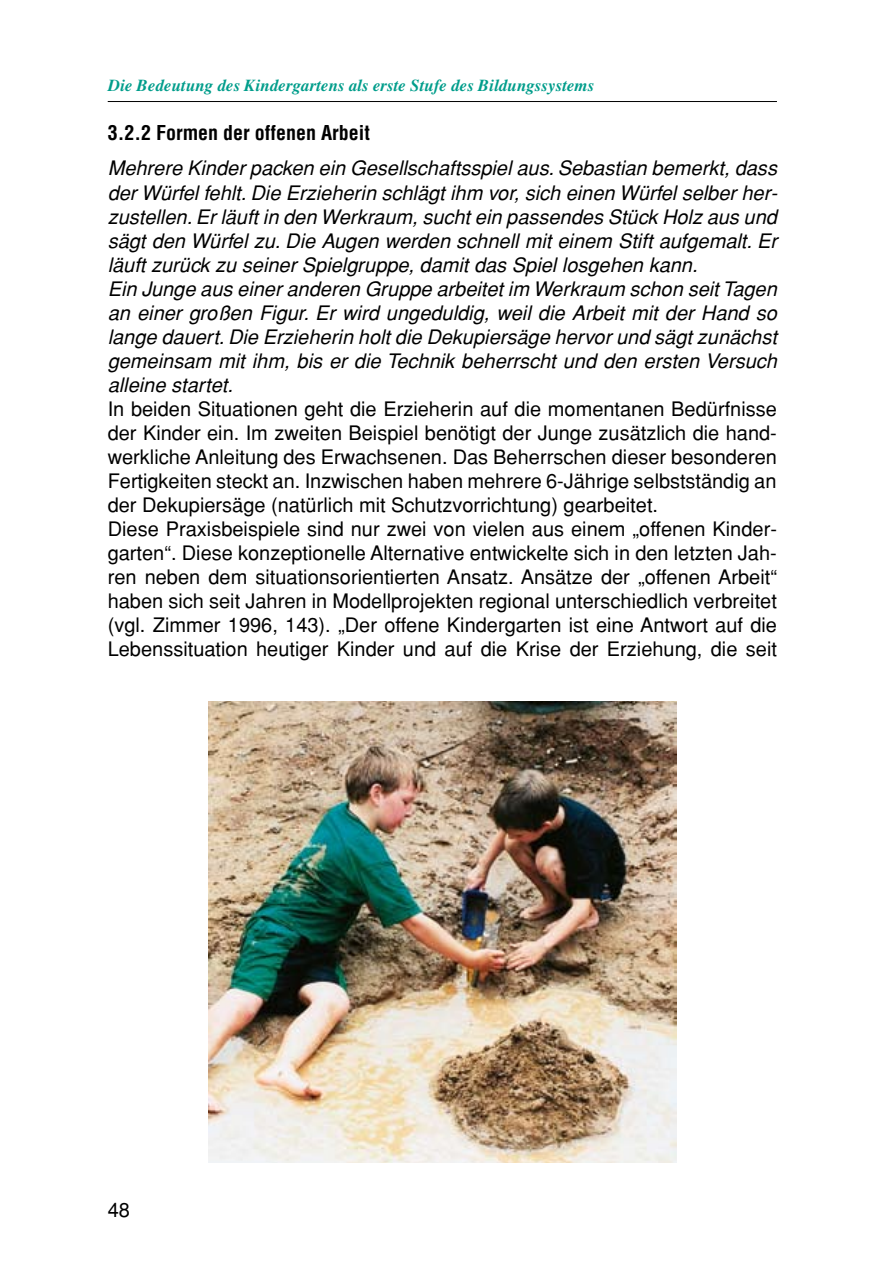
<style>
.page{position:relative;width:879px;height:1276px;background:#fff}
.page>*{position:absolute;margin:0;border:0;box-sizing:border-box;transform-origin:0 0}
.t1{font:20px/24px "Helvetica";color:#000}
.t2{font:italic 20px/24px "Helvetica";color:#000}
.t3{font:700 condensed 20px "Helvetica";color:#000}
.t4{font:italic 700 17px "Times";color:#009d8b}
</style>
<div class="page">
<hr style="left:108px;top:101px;width:669px;height:1px;background:#000">
<img style="left:208px;top:701px;width:468px;height:461px">
<p class="t4" style="left:108px;top:76px;width:488px">Die Bedeutung des Kindergartens als erste Stufe des Bildungssystems</p>
<p class="t3" style="left:108px;top:121px;width:264px">3.2.2 Formen der offenen Arbeit</p>
<p class="t2" style="left:108px;top:156px;width:671px">Mehrere Kinder packen ein Gesellschaftsspiel aus. Sebastian bemerkt, dass der Würfel fehlt. Die Erzieherin schlägt ihm vor, sich einen Würfel selber her&shy;zustellen. Er läuft in den Werkraum, sucht ein passendes Stück Holz aus und sägt den Würfel zu. Die Augen werden schnell mit einem Stift aufgemalt. Er läuft zurück zu seiner Spielgruppe, damit das Spiel losgehen kann.<br>Ein Junge aus einer anderen Gruppe arbeitet im Werkraum schon seit Tagen an einer großen Figur. Er wird ungeduldig, weil die Arbeit mit der Hand so lange dauert. Die Erzieherin holt die Dekupiersäge hervor und sägt zunächst gemeinsam mit ihm, bis er die Technik beherrscht und den ersten Versuch alleine startet.</p>
<p class="t1" style="left:108px;top:396px;width:671px">In beiden Situationen geht die Erzieherin auf die momentanen Bedürfnisse der Kinder ein. Im zweiten Beispiel benötigt der Junge zusätzlich die hand&shy;werkliche Anleitung des Erwachsenen. Das Beherrschen dieser besonderen Fertigkeiten steckt an. Inzwischen haben mehrere 6-Jährige selbstständig an der Dekupiersäge (natürlich mit Schutzvorrichtung) gearbeitet.<br>Diese Praxisbeispiele sind nur zwei von vielen aus einem „offenen Kinder&shy;garten“. Diese konzeptionelle Alternative entwickelte sich in den letzten Jah&shy;ren neben dem situationsorientierten Ansatz. Ansätze der „offenen Arbeit“ haben sich seit Jahren in Modellprojekten regional unterschiedlich verbreitet (vgl. Zimmer 1996, 143). „Der offene Kindergarten ist eine Antwort auf die Lebenssituation heutiger Kinder und auf die Krise der Erziehung, die seit</p>
<p class="t1" style="left:108px;top:1197px;width:24px">48</p>
</div>
